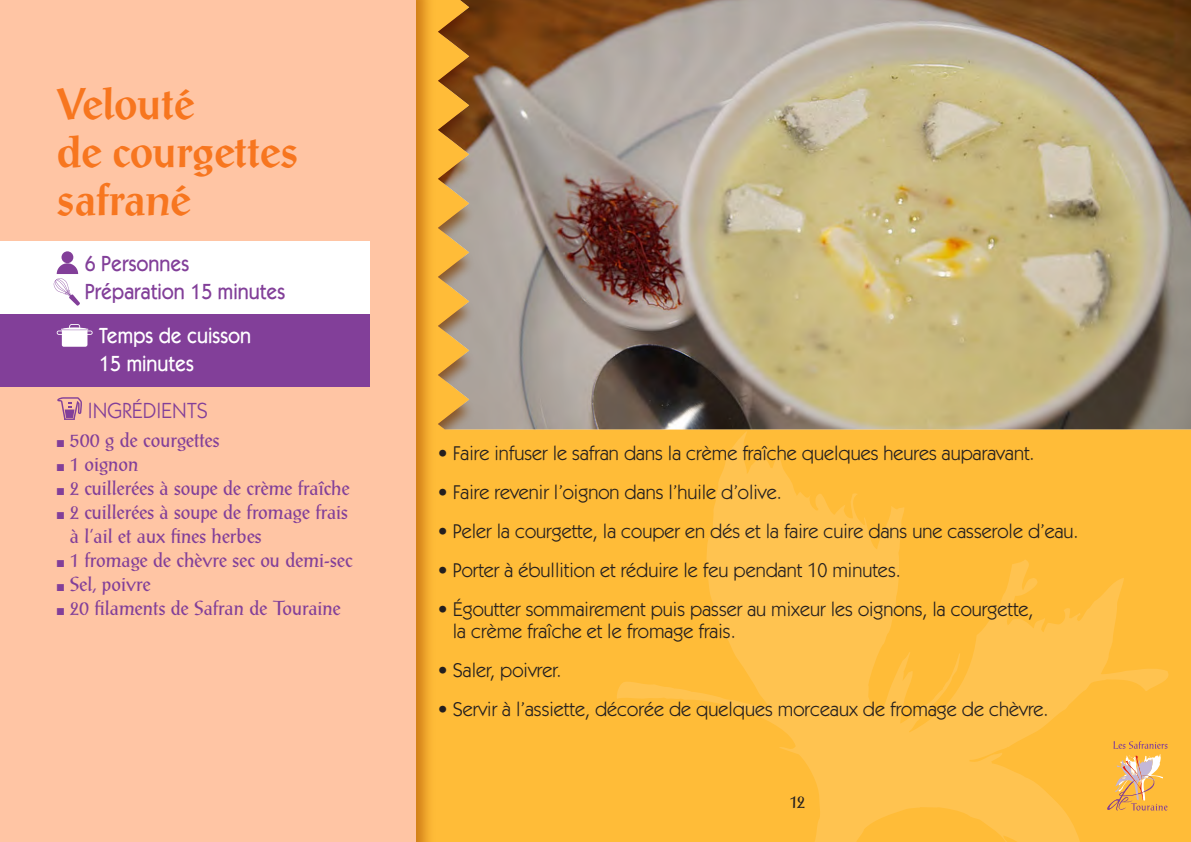
<style>
.page{position:relative;width:1191px;height:842px;background:#ffbc38}
.page>*{position:absolute;margin:0;border:0;box-sizing:border-box;transform-origin:0 0}
.t1{font:500 44px/48px "Post Antiqua BE";color:#f7761f}
.t2{font:500 22px/28px "Itc Kabel";color:#823f99;scale:.9 1}
.t3{font:500 22px/28px "Itc Kabel";color:#fff;scale:.9 1}
.t4{font:22px "Itc Kabel";color:#823f99}
.t5{font:20px/22px "Itc Kabel";color:#241f1f}
.t6{font:20px/24px "Post Antiqua BE";color:#823f99}
.t7{font:18px "Post Antiqua BE";color:#241f1f}
</style>
<div class="page">
<svg style="left:617px;top:432px;width:552px;height:410px"></svg>
<div style="left:0;top:0;width:436px;height:842px;background:#c0670b;opacity:.75"></div>
<div style="left:0;top:0;width:416px;height:842px;background:#ffc5a4"></div>
<div style="left:0;top:241px;width:370px;height:73px;background:#fff"></div>
<div style="left:61px;top:251px;width:12px;height:12px;background:#823f99;border-radius:50%"></div>
<svg style="left:54px;top:263px;width:26px;height:43px"></svg>
<div style="left:0;top:314px;width:370px;height:72px;background:#823f99"></div>
<svg style="left:57px;top:324px;width:36px;height:23px"></svg>
<svg style="left:57px;top:397px;width:25px;height:23px"></svg>
<div style="left:434px;top:0;width:757px;height:431px;background:#c0670b;opacity:.75"></div>
<svg style="left:1107px;top:741px;width:60px;height:70px"></svg>
<h1 class="t1" style="left:57px;top:79px;width:243px">Velouté<br>de courgettes safrané</h1>
<p class="t2" style="left:85px;top:250px;width:224px">6 Personnes<br>Préparation 15 minutes</p>
<p class="t3" style="left:99px;top:322px;width:170px">Temps de cuisson<br>15 minutes</p>
<p class="t4" style="left:88px;top:398px;width:121px">INGRÉDIENTS</p>
<p class="t6" style="left:57px;top:428px;width:164px">■ 500 g de courgettes</p>
<p class="t6" style="left:57px;top:452px;width:83px">■ 1 oignon</p>
<p class="t6" style="left:57px;top:476px;width:294px">■ 2 cuillerées à soupe de crème fraîche</p>
<p class="t6" style="left:70px;top:500px;width:279px;text-indent:-13px">■ 2 cuillerées à soupe de fromage frais à l’ail et aux fines herbes</p>
<p class="t6" style="left:57px;top:548px;width:297px">■ 1 fromage de chèvre sec ou demi-sec</p>
<p class="t6" style="left:57px;top:572px;width:95px">■ Sel, poivre</p>
<p class="t6" style="left:57px;top:596px;width:286px">■ 20 filaments de Safran de Touraine</p>
<p class="t5" style="left:438px;top:442px;width:598px">• Faire infuser le safran dans la crème fraîche quelques heures auparavant.</p>
<p class="t5" style="left:438px;top:481px;width:345px">• Faire revenir l’oignon dans l’huile d’olive.</p>
<p class="t5" style="left:438px;top:520px;width:642px">• Peler la courgette, la couper en dés et la faire cuire dans une casserole d’eau.</p>
<p class="t5" style="left:438px;top:559px;width:464px">• Porter à ébullition et réduire le feu pendant 10 minutes.</p>
<p class="t5" style="left:453px;top:598px;width:582px;text-indent:-15px">• Égoutter sommairement puis passer au mixeur les oignons, la courgette, la crème fraîche et le fromage frais.</p>
<p class="t5" style="left:438px;top:659px;width:125px">• Saler, poivrer.</p>
<p class="t5" style="left:438px;top:698px;width:612px">• Servir à l’assiette, décorée de quelques morceaux de fromage de chèvre.</p>
<p class="t7" style="left:789px;top:791px;width:17px">12</p>
</div>
